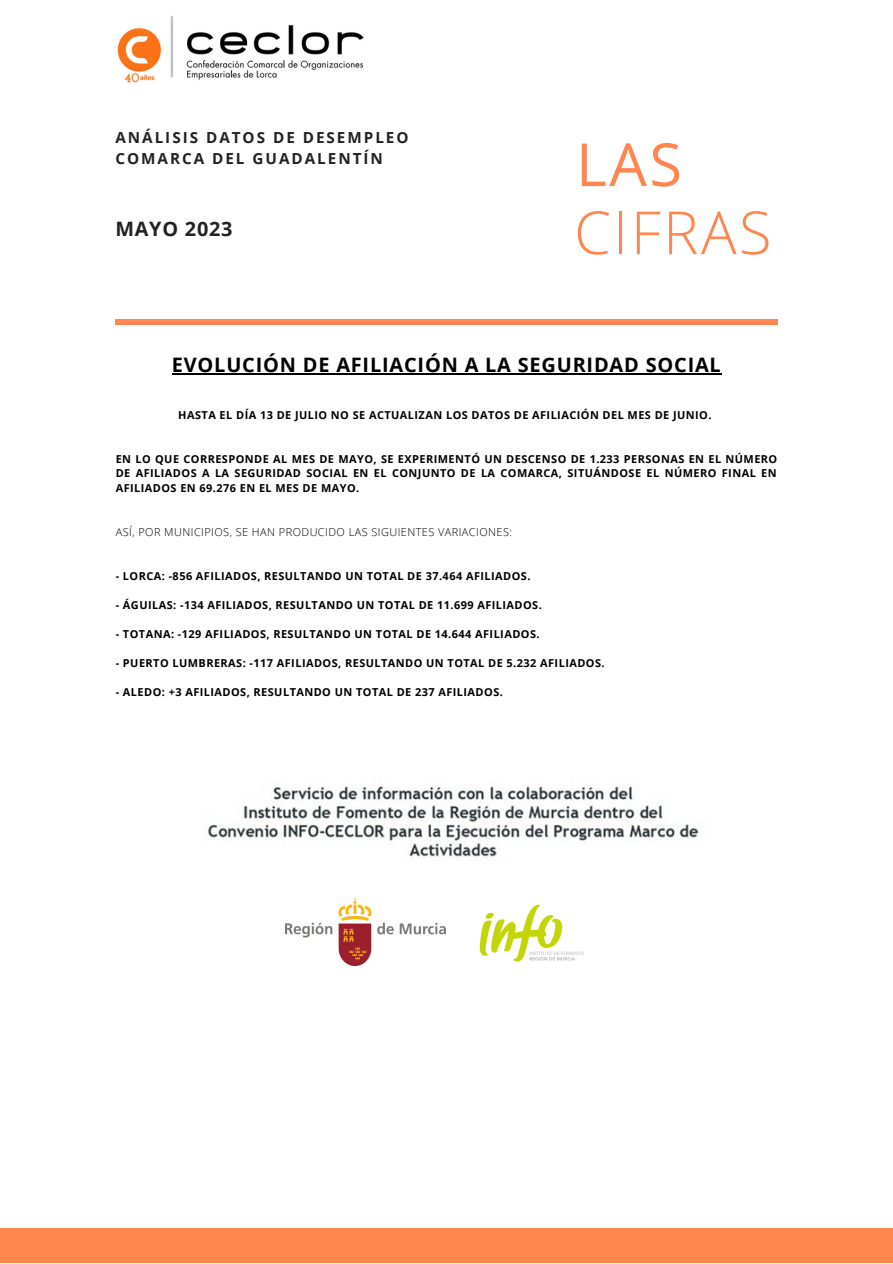
<style>
.page{position:relative;width:893px;height:1264px;background:#fff}
.page>*{position:absolute;margin:0;border:0;box-sizing:border-box;transform-origin:0 0}
.t1{font:300 59.55px "Open Sans";letter-spacing:.04em;color:#ff864e}
.t2{font:59.55px "Open Sans";color:#ff864e}
.t3{font:700 19.95px "Open Sans";letter-spacing:.04em;color:#000}
.t4{font:700 19.8px "Open Sans";letter-spacing:.04em;color:#222}
.t5{font:700 15.3px/20.9px "Open Sans";letter-spacing:.13em;color:#222}
.t6{font:700 10.95px/14.5px "Open Sans";letter-spacing:.04em;color:#000;text-align:justify}
.t7{font:300 10.95px "Open Sans";letter-spacing:.04em;color:#000}
</style>
<div class="page">
<div style="left:0;top:1228px;width:892px;height:34px;background:#ff864e"></div>
<div style="left:115px;top:319px;width:662px;height:5px;background:#ff864e"></div>
<img style="left:117px;top:16px;width:247px;height:67px">
<hr style="left:172px;top:373px;width:549px;height:2px;background:#000">
<img style="left:207px;top:786px;width:492px;height:71px">
<img style="left:286px;top:899px;width:159px;height:66px">
<img style="left:479px;top:904px;width:105px;height:58px">
<p class="t5" style="left:115px;top:126px;width:295px">ANÁLISIS DATOS DE DESEMPLEO<br>COMARCA DEL GUADALENTÍN</p>
<p class="t4" style="left:115px;top:215px;width:119px">MAYO 2023</p>
<p class="t2" style="left:576px;top:122px;width:107px">LAS</p>
<p class="t1" style="left:574px;top:190px;width:199px">CIFRAS</p>
<p class="t3" style="left:172px;top:350px;width:550px">EVOLUCIÓN DE AFILIACIÓN A LA SEGURIDAD SOCIAL</p>
<p class="t6" style="left:178px;top:407px;width:534px">HASTA EL DÍA 13 DE JULIO NO SE ACTUALIZAN LOS DATOS DE AFILIACIÓN DEL MES DE JUNIO.</p>
<p class="t6" style="left:116px;top:451px;width:663px">EN LO QUE CORRESPONDE AL MES DE MAYO, SE EXPERIMENTÓ UN DESCENSO DE 1.233 PERSONAS EN EL NÚMERO DE AFILIADOS A LA SEGURIDAD SOCIAL EN EL CONJUNTO DE LA COMARCA, SITUÁNDOSE EL NÚMERO FINAL EN AFILIADOS EN 69.276 EN EL MES DE MAYO.</p>
<p class="t7" style="left:116px;top:524px;width:398px">ASÍ, POR MUNICIPIOS, SE HAN PRODUCIDO LAS SIGUIENTES VARIACIONES:</p>
<p class="t6" style="left:116px;top:568px;width:416px">- LORCA: -856 AFILIADOS, RESULTANDO UN TOTAL DE 37.464 AFILIADOS.</p>
<p class="t6" style="left:116px;top:597px;width:427px">- ÁGUILAS: -134 AFILIADOS, RESULTANDO UN TOTAL DE 11.699 AFILIADOS.</p>
<p class="t6" style="left:116px;top:626px;width:425px">- TOTANA: -129 AFILIADOS, RESULTANDO UN TOTAL DE 14.644 AFILIADOS.</p>
<p class="t6" style="left:116px;top:655px;width:490px">- PUERTO LUMBRERAS: -117 AFILIADOS, RESULTANDO UN TOTAL DE 5.232 AFILIADOS.</p>
<p class="t6" style="left:116px;top:684px;width:388px">- ALEDO: +3 AFILIADOS, RESULTANDO UN TOTAL DE 237 AFILIADOS.</p>
</div>
